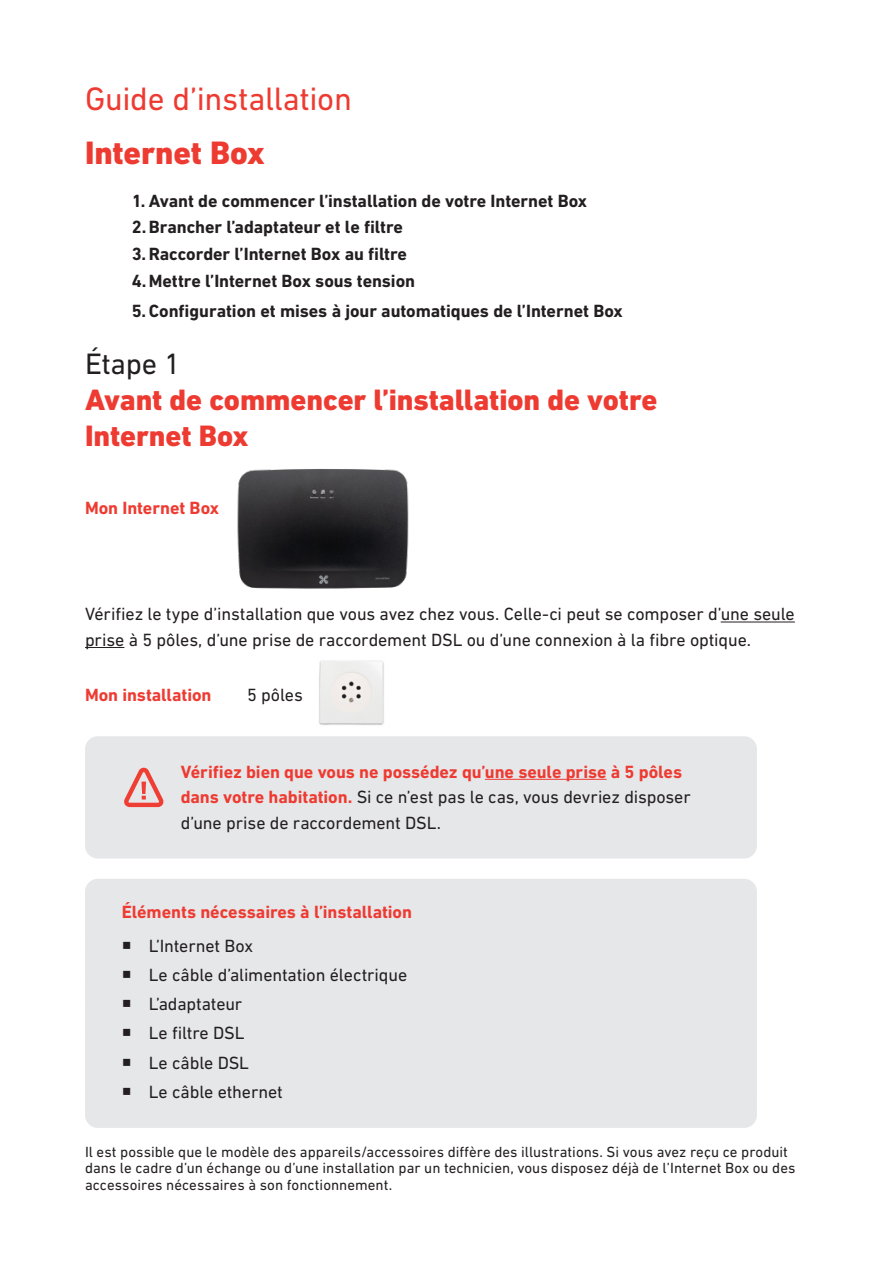
<style>
.page{position:relative;width:893px;height:1263px;background:#fff}
.page>*{position:absolute;margin:0;border:0;box-sizing:border-box;transform-origin:0 0}
.Head_1{font:33px "DIN Next LT Pro";letter-spacing:-.01em;color:#ee3b32}
.t1{font:800 33px "DIN Next LT Pro";letter-spacing:-.005em;color:#ee3b32}
.Titre_1{font:800 30px/36px "DIN Next LT Pro";letter-spacing:-.005em;color:#ee3b32}
.Body_copy{font:18px/25.5px "DIN Next LT Pro";letter-spacing:-.005em;color:#231f20}
.t2{font:700 18px "DIN Next LT Pro";letter-spacing:-.005em;color:#231f20}
.Body_copy_cadre{font:700 18px/25.5px "DIN Next LT Pro";letter-spacing:-.005em;color:#ee3b32}
.Body_copy-2{font:700 18px "DIN Next LT Pro";letter-spacing:-.005em;color:#ee3b32}
.Body_copy-3{font:15px/16.5px "DIN Next LT Pro";color:#231f20}
.s1{font-weight:400;color:#231f20}
</style>
<div class="page">
<hr style="left:721px;top:621px;width:74px;height:1px;background:#231f20">
<hr style="left:85px;top:647px;width:39px;height:1px;background:#231f20">
<div style="left:85px;top:736px;width:672px;height:122px;background:#e6e7e9;border-radius:13px"></div>
<hr style="left:485px;top:779px;width:122px;height:1px;background:#ee3b32">
<div style="left:85px;top:879px;width:672px;height:69px;background:#e6e7e9;border-radius:13px"></div>
<div style="left:85px;top:912px;width:672px;height:69px;background:#e6e7e9;border-radius:13px"></div>
<div style="left:85px;top:942px;width:672px;height:69px;background:#e6e7e9;border-radius:13px"></div>
<div style="left:85px;top:971px;width:672px;height:69px;background:#e6e7e9;border-radius:13px"></div>
<div style="left:85px;top:1000px;width:672px;height:69px;background:#e6e7e9;border-radius:13px"></div>
<div style="left:85px;top:1029px;width:672px;height:69px;background:#e6e7e9;border-radius:13px"></div>
<div style="left:85px;top:1059px;width:672px;height:69px;background:#e6e7e9;border-radius:13px"></div>
<img style="left:237px;top:469px;width:172px;height:120px">
<img style="left:319px;top:660px;width:65px;height:65px">
<svg style="left:124px;top:768px;width:40px;height:39px"></svg>
<p class="Head_1" style="left:85px;top:80px;width:268px">Guide d’installation</p>
<p class="t1" style="left:85px;top:133px;width:181px">Internet Box</p>
<p class="t2" style="left:132px;top:190px;width:457px">1. Avant de commencer l’installation de votre Internet Box</p>
<p class="t2" style="left:132px;top:217px;width:273px">2.Brancher l’adaptateur et le filtre</p>
<p class="t2" style="left:132px;top:243px;width:277px">3.Raccorder l’Internet Box au filtre</p>
<p class="t2" style="left:132px;top:270px;width:285px">4.Mettre l’Internet Box sous tension</p>
<p class="t2" style="left:132px;top:300px;width:492px">5.Configuration et mises à jour automatiques de l’Internet Box</p>
<p class="Titre_1" style="left:85px;top:346px;width:574px"><span class="s1">Étape 1<br></span>Avant de commencer l’installation de votre<br>Internet Box</p>
<p class="Body_copy-2" style="left:85px;top:497px;width:136px">Mon Internet Box</p>
<p class="Body_copy" style="left:85px;top:601px;width:711px">Vérifiez le type d’installation que vous avez chez vous. Celle-ci peut se composer d’une seule prise à 5 pôles, d’une prise de raccordement DSL ou d’une connexion à la fibre optique.</p>
<p class="Body_copy-2" style="left:85px;top:684px;width:128px">Mon installation</p>
<p class="Body_copy" style="left:247px;top:682px;width:57px">5 pôles</p>
<p class="Body_copy_cadre" style="left:181px;top:758px;width:511px">Vérifiez bien que vous ne possédez qu’une seule prise à 5 pôles dans votre habitation. <span class="s1">Si ce n’est pas le cas, vous devriez disposer d’une prise de raccordement DSL.</span></p>
<p class="Body_copy_cadre" style="left:122px;top:899px;width:292px">Éléments nécessaires à l’installation</p>
<p class="Body_copy" style="left:149px;top:932px;width:106px">L’Internet Box</p>
<p class="Body_copy" style="left:149px;top:962px;width:260px">Le câble d’alimentation électrique</p>
<p class="Body_copy" style="left:149px;top:991px;width:95px">L’adaptateur</p>
<p class="Body_copy" style="left:149px;top:1020px;width:97px">Le filtre DSL</p>
<p class="Body_copy" style="left:149px;top:1049px;width:102px">Le câble DSL</p>
<p class="Body_copy" style="left:149px;top:1079px;width:136px">Le câble ethernet</p>
<p class="Body_copy-3" style="left:85px;top:1143px;width:712px">Il est possible que le modèle des appareils/accessoires diffère des illustrations. Si vous avez reçu ce produit dans le cadre d’un échange ou d’une installation par un technicien, vous disposez déjà de l’Internet Box ou des accessoires nécessaires à son fonctionnement.</p>
</div>
